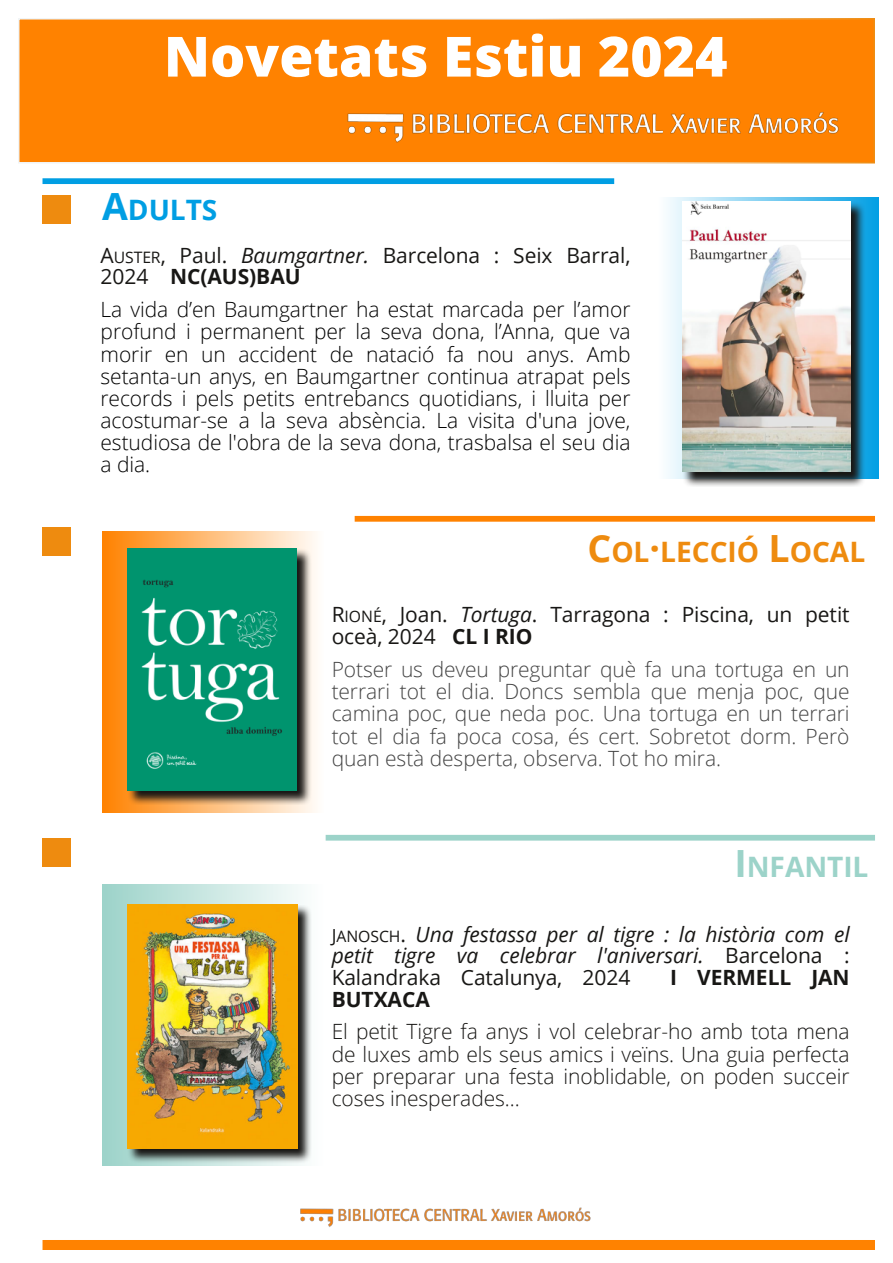
<style>
.page{position:relative;width:893px;height:1263px;background:#fff}
.page>*{position:absolute;margin:0;border:0;box-sizing:border-box;transform-origin:0 0}
.t1{font:800 55.5px "Open Sans";color:#fff}
.t2{font:700 28.2px "Open Sans";color:#ee8b0f}
.t3{font:700 28.2px "Open Sans";color:#9cd3c9}
.t4{font:700 28.2px "Open Sans";color:#009ee3}
.t5{font:300 21px/22.2px "Open Sans";color:#000;text-align:justify}
.t6{font:300 21px/22.2px "Open Sans";letter-spacing:-.005em;color:#444;text-align:justify}
.t7{font:300 21px/22.2px "Open Sans";letter-spacing:-.005em;color:#181715;text-align:justify}
.t8{font:21px/21.5px "Open Sans";letter-spacing:-.005em;color:#181715}
.t9{font:italic 21px/21.8px "Open Sans";letter-spacing:-.005em;color:#181715;text-align:justify}
.t10{font:700 21px "Open Sans";letter-spacing:-.005em;color:#181715}
.s1{font-size:37.5px}
.s2{font-size:15.75px}
.s3{font-style:italic}
.s4{font-weight:700}
.s5{font-style:normal;font-size:18px}
.s6{font-style:normal;font-size:15.75px}
.s7{font-style:normal}
</style>
<div class="page">
<div style="left:102px;top:885px;width:221px;height:280px;background:linear-gradient(to right,#9cd3c9,#fefffe)"></div>
<div style="left:19px;top:19px;width:855px;height:144px;background:#ff8200"></div>
<div style="left:18px;top:18px;width:857px;height:145px;border:2px solid #fff"></div>
<div style="left:657px;top:198px;width:221px;height:280px;background:linear-gradient(to right,#fff,#039fe4)"></div>
<img style="left:300px;top:1207px;width:291px;height:20px">
<div style="left:43px;top:1240px;width:832px;height:10px;background:#ff8200"></div>
<img style="left:347px;top:112px;width:492px;height:31px">
<div style="left:102px;top:531px;width:221px;height:281px;background:linear-gradient(to right,#ff8200,#fffefc)"></div>
<div style="left:43px;top:178px;width:571px;height:6px;background:#009ee3"></div>
<div style="left:355px;top:516px;width:520px;height:6px;background:#ff8200"></div>
<div style="left:326px;top:835px;width:549px;height:6px;background:#9cd3c9"></div>
<div style="left:43px;top:196px;width:28px;height:28px;background:#ee8b0f"></div>
<div style="left:43px;top:527px;width:28px;height:29px;background:#ee8b0f"></div>
<div style="left:43px;top:838px;width:28px;height:28px;background:#ee8b0f"></div>
<svg style="left:128px;top:548px;width:185px;height:257px;background:#8a7f6e"></svg>
<img style="left:128px;top:548px;width:169px;height:242px">
<svg style="left:682px;top:201px;width:185px;height:285px;background:#376a7f"></svg>
<img style="left:682px;top:201px;width:169px;height:271px">
<svg style="left:128px;top:905px;width:185px;height:261px;background:#919388"></svg>
<img style="left:128px;top:905px;width:169px;height:243px">
<h1 class="t1" style="left:164px;top:17px;width:565px">Novetats Estiu 2024</h1>
<h2 class="t4" style="left:102px;top:190px;width:117px"><span class="s1">A</span>DULTS</h2>
<p class="t8" style="left:101px;top:244px;width:531px">A<span class="s2">USTER</span>, Paul. <span class="s3">Baumgartner.</span> Barcelona : Seix Barral,<br>2024 <span class="s4">NC(AUS)BAU</span></p>
<p class="t5" style="left:101px;top:298px;width:531px">La vida d’en Baumgartner ha estat marcada per l’amor profund i permanent per la seva dona, l’Anna, que va morir en un accident de natació fa nou anys. Amb setanta-un anys, en Baumgartner continua atrapat pels records i pels petits entrebancs quotidians, i lluita per acostumar-se a la seva absència. La visita d'una jove, estudiosa de l'obra de la seva dona, trasbalsa el seu dia a dia.</p>
<h2 class="t2" style="left:587px;top:532px;width:279px"><span class="s1">C</span>OL<span class="s1">·</span>LECCIÓ <span class="s1">L</span>OCAL</h2>
<p class="t8" style="left:332px;top:603px;width:519px;line-height:22.2px">R<span class="s2">IONÉ</span>, Joan. <span class="s3">Tortuga</span>. Tarragona : Piscina, un petit oceà, 2024 <span class="s4">CL I RIO</span></p>
<p class="t6" style="left:332px;top:658px;width:519px">Potser us deveu preguntar què fa una tortuga en un terrari tot el dia. Doncs sembla que menja poc, que camina poc, que neda poc. Una tortuga en un terrari tot el dia fa poca cosa, és cert. Sobretot dorm. Però quan està desperta, observa. Tot ho mira.</p>
<h2 class="t3" style="left:734px;top:847px;width:136px"><span class="s1">I</span>NFANTIL</h2>
<p class="t9" style="left:332px;top:923px;width:519px"><span class="s5">J</span><span class="s6">ANOSCH</span><span class="s7">.</span> Una festassa per al tigre : la història com el petit tigre va celebrar l'aniversari. <span class="s7">Barcelona :<br>Kalandraka Catalunya, 2024</span></p>
<p class="t10" style="left:670px;top:963px;width:181px">I VERMELL JAN</p>
<p class="t10" style="left:332px;top:984px;width:100px">BUTXACA</p>
<p class="t7" style="left:332px;top:1020px;width:519px">El petit Tigre fa anys i vol celebrar-ho amb tota mena de luxes amb els seus amics i veïns. Una guia perfecta per preparar una festa inoblidable, on poden succeir coses inesperades…</p>
</div>
